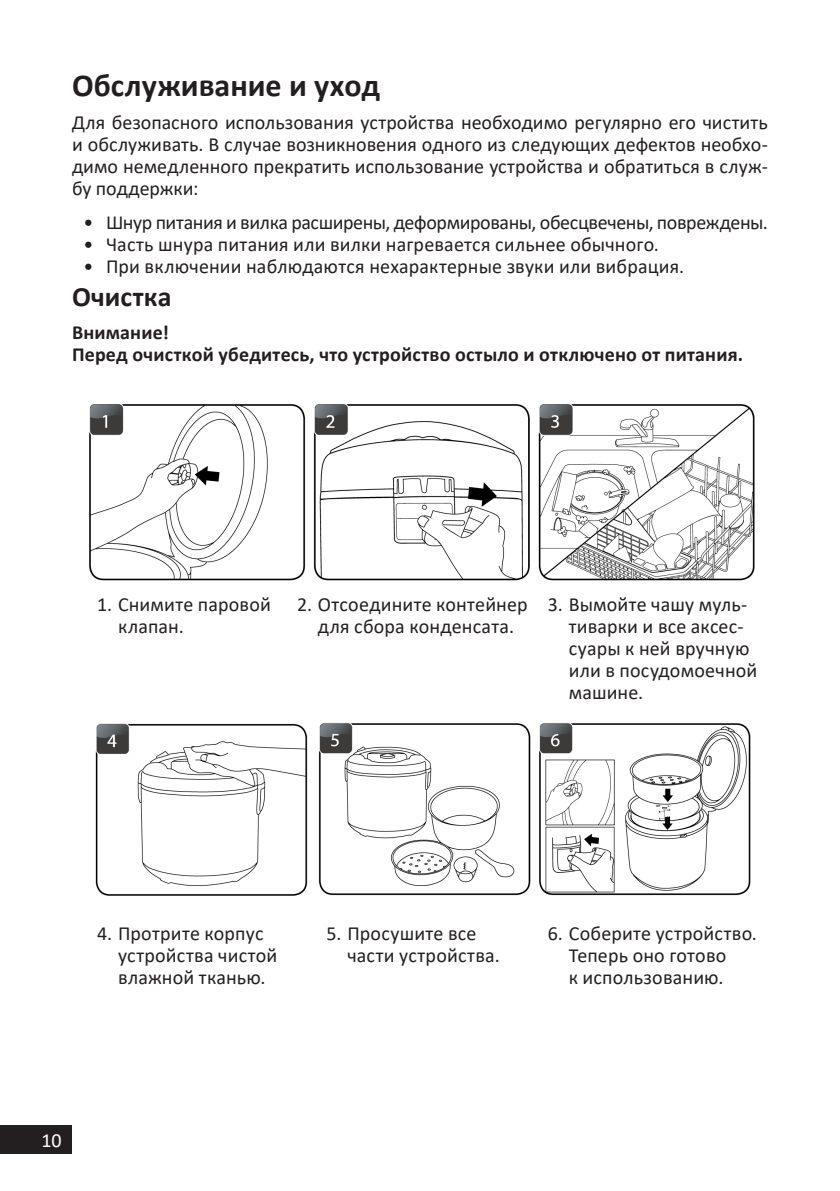
<style>
.page{position:relative;width:840px;height:1191px;background:#fff}
.page>*{position:absolute;margin:0;border:0;box-sizing:border-box;transform-origin:0 0}
.Заголовок_16{font:700 32px "Calibri";color:#231f20}
.Заголовок_14{font:700 28px "Calibri";letter-spacing:.005em;color:#231f20}
.t1{font:20px/22px "Calibri";letter-spacing:.01em;color:#231f20}
.t2{font:700 20px "Calibri";letter-spacing:.01em;color:#231f20}
.t3{font:20px "Calibri";letter-spacing:-.02em;color:#231f20}
.t4{font:20px "Calibri";color:#fff}
</style>
<div class="page">
<div style="left:0;top:1125px;width:72px;height:29px;background:#231f20"></div>
<img style="left:89px;top:404px;width:666px;height:177px">
<img style="left:95px;top:723px;width:656px;height:173px">
<p class="Заголовок_16" style="left:72px;top:63px;width:309px">Обслуживание и уход</p>
<p class="t1" style="left:72px;top:111px;width:697px;text-align:justify">Для безопасного использования устройства необходимо регулярно его чистить и обслуживать. В случае возникновения одного из следующих дефектов необхо&shy;димо немедленного прекратить использование устройства и обратиться в служ&shy;бу поддержки:</p>
<p class="t3" style="left:83px;top:208px;width:685px">• Шнур питания и вилка расширены, деформированы, обесцвечены, повреждены.</p>
<p class="t1" style="left:83px;top:233px;width:576px">• Часть шнура питания или вилки нагревается сильнее обычного.</p>
<p class="t1" style="left:83px;top:255px;width:602px">• При включении наблюдаются нехарактерные звуки или вибрация.</p>
<p class="Заголовок_14" style="left:72px;top:277px;width:101px">Очистка</p>
<p class="t2" style="left:72px;top:318px;width:98px">Внимание!</p>
<p class="t2" style="left:72px;top:340px;width:672px">Перед очисткой убедитесь, что устройство остыло и отключено от питания.</p>
<p class="t1" style="left:118px;top:593px;width:154px;text-indent:-21px">1. Снимите паровой клапан.</p>
<p class="t1" style="left:297px;top:593px;width:232px;text-align:center">2. Отсоедините контейнер для сбора конденсата.</p>
<p class="t1" style="left:568px;top:593px;width:190px;text-indent:-21px">3. Вымойте чашу муль&shy;тиварки и все аксес&shy;суары к ней вручную или в посудомоечной машине.</p>
<p class="t1" style="left:118px;top:922px;width:161px;text-indent:-21px">4. Протрите корпус устройства чистой влажной тканью.</p>
<p class="t1" style="left:347px;top:922px;width:154px;text-indent:-21px">5. Просушите все части устройства.</p>
<p class="t1" style="left:568px;top:922px;width:190px;text-indent:-21px">6. Соберите устройство.<br>Теперь оно готово<br>к использованию.</p>
<p class="t4" style="left:42px;top:1127px;width:22px">10</p>
</div>
